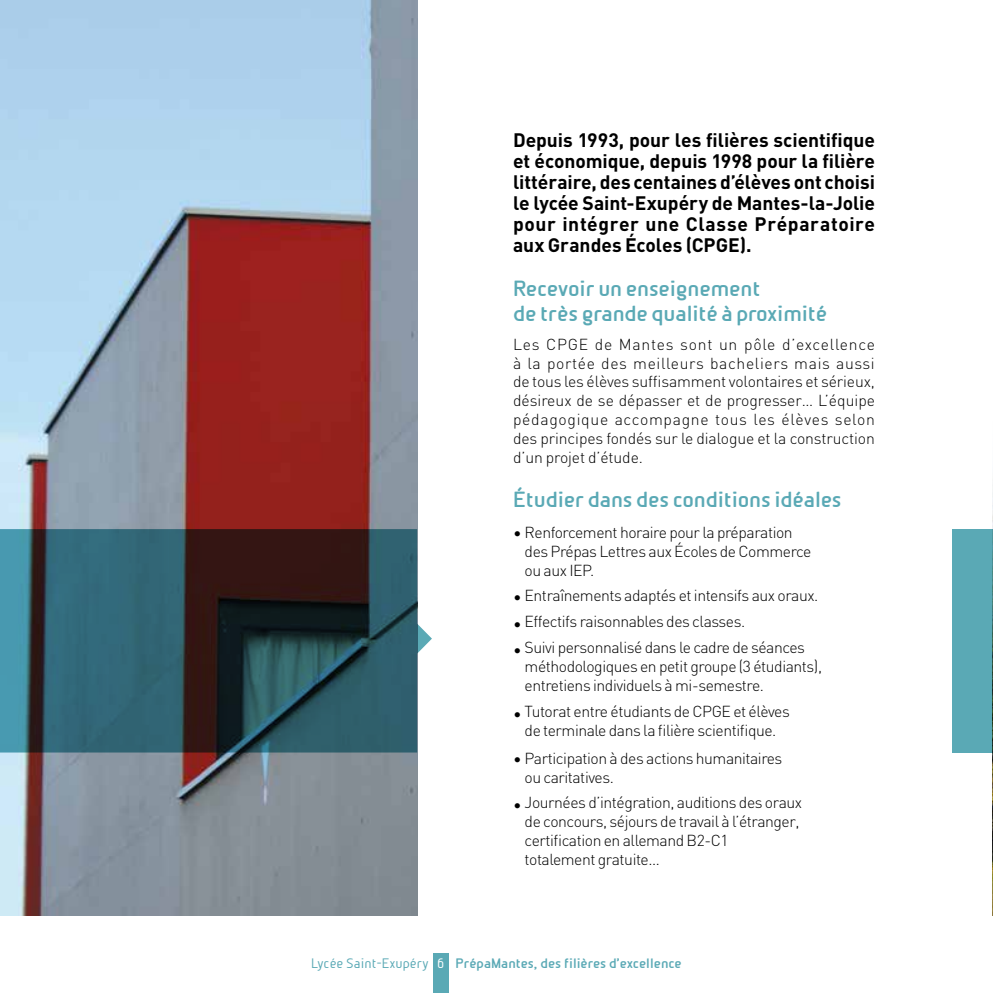
<style>
.page{position:relative;width:993px;height:993px;background:#fff}
.page>*{position:absolute;margin:0;border:0;box-sizing:border-box;transform-origin:0 0}
.t1{font:700 21px/24.5px "Beta Sans";letter-spacing:-.005em;color:#5aa9b5}
.t2{font:700 19.25px/21px "DIN";letter-spacing:.03em;color:#000;text-align:justify}
.t3{font:300 15.75px/18.9px "DIN";letter-spacing:-.03em;color:#000}
.t4{font:700 13.12px "Beta Sans";color:#5aa9b5}
.s1{font-family:"Beta Sans Norm";font-weight:400}
.s2{font-family:"Beta Sans Norm";font-weight:400;color:#fff}
</style>
<div class="page">
<div style="left:433px;top:952px;width:16px;height:40px;background:#5aa9b5"></div>
<img style="left:0;top:0;width:417px;height:914px">
<img style="left:992px;top:484px;width:1px;height:430px">
<svg style="left:0;top:529px;width:432px;height:223px;background:#2f515c"></svg>
<div style="left:951px;top:529px;width:41px;height:223px;background:#5aa9b5"></div>
<p class="t2" style="left:513px;top:128px;width:363px">Depuis 1993, pour les filières scientifique et économique, depuis 1998 pour la filière littéraire, des centaines d’élèves ont choisi le lycée Saint-Exupéry de Mantes-la-Jolie pour intégrer une Classe Préparatoire aux Grandes Écoles (CPGE).</p>
<h1 class="t1" style="left:513px;top:276px;width:316px">Recevoir un enseignement<br>de très grande qualité à proximité</h1>
<p class="t3" style="left:513px;top:334px;width:363px;text-align:justify">Les CPGE de Mantes sont un pôle d’excellence à la portée des meilleurs bacheliers mais aussi de tous les élèves suffisamment volontaires et sérieux, désireux de se dépasser et de progresser… L’équipe pédagogique accompagne tous les élèves selon des principes fondés sur le dialogue et la construction d’un projet d’étude.</p>
<h1 class="t1" style="left:513px;top:487px;width:330px">Étudier dans des conditions idéales</h1>
<p class="t3" style="left:524px;top:522px;width:288px;text-indent:-12px">• Renforcement horaire pour la préparation des Prépas Lettres aux Écoles de Commerce ou aux IEP.</p>
<p class="t3" style="left:513px;top:585px;width:307px">• Entraînements adaptés et intensifs aux oraux.</p>
<p class="t3" style="left:513px;top:611px;width:233px">• Effectifs raisonnables des classes.</p>
<p class="t3" style="left:524px;top:637px;width:299px;text-indent:-12px">• Suivi personnalisé dans le cadre de séances méthodologiques en petit groupe (3 étudiants), entretiens individuels à mi-semestre.</p>
<p class="t3" style="left:513px;top:702px;width:278px;text-align:center">• Tutorat entre étudiants de CPGE et élèves de terminale dans la filière scientifique.</p>
<p class="t3" style="left:524px;top:749px;width:259px;text-indent:-12px">• Participation à des actions humanitaires ou caritatives.</p>
<p class="t3" style="left:524px;top:792px;width:279px;text-indent:-12px">• Journées d’intégration, auditions des oraux de concours, séjours de travail à l’étranger, certification en allemand B2-C1 totalement gratuite…</p>
<p class="t4" style="left:311px;top:955px;width:372px"><span class="s1">Lycée Saint-Exupéry</span> <span class="s2">6</span> PrépaMantes, des filières d’excellence</p>
</div>
